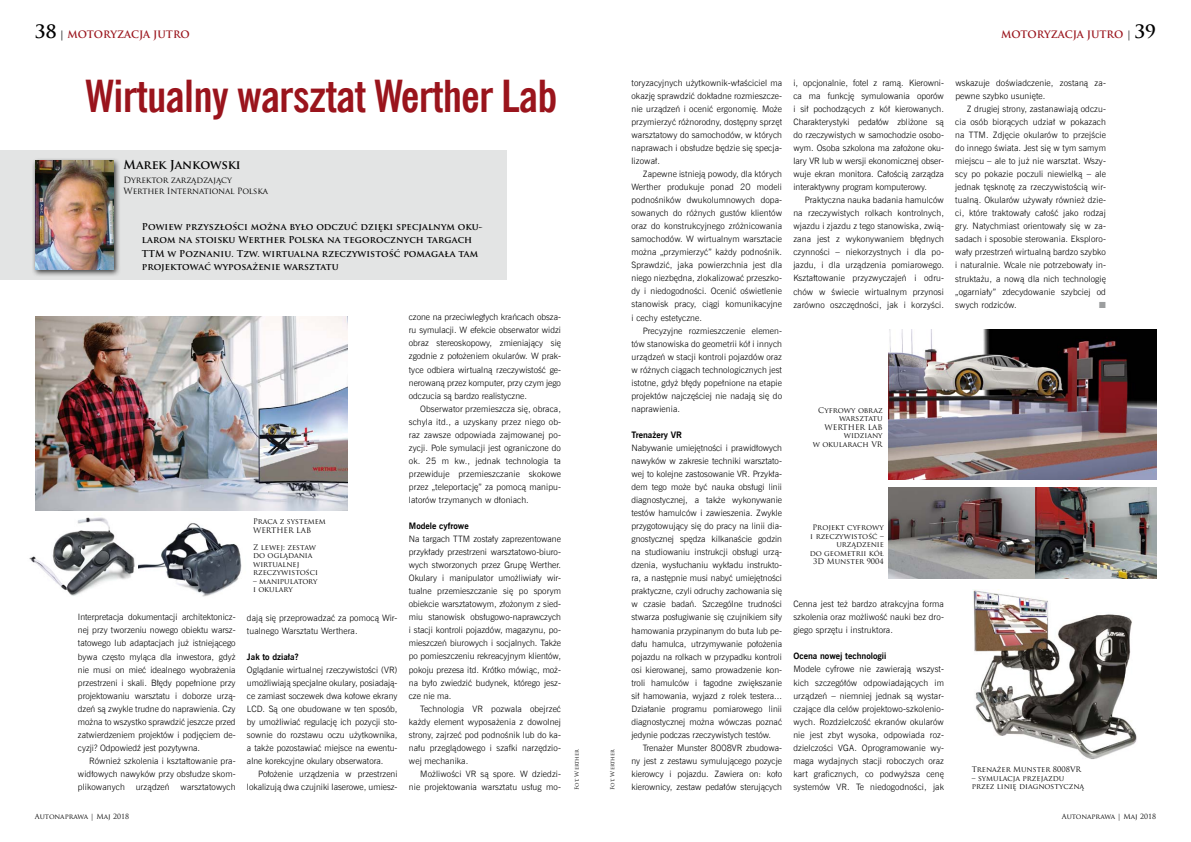
<style>
.page{position:relative;width:1191px;height:842px;background:#fff}
.page>*{position:absolute;margin:0;border:0;box-sizing:border-box;transform-origin:0 0}
.t1{font:700 44px "News Goth Cn EU";letter-spacing:-.015em;color:#9a141c}
.t2{font:700 12px "Trajan Pro";letter-spacing:-.01em;color:#000}
.t3{font:700 10px "Trajan Pro";color:#9a141c}
.t4{font:700 9.2px/13.5px "Trajan Pro";letter-spacing:.01em;color:#000}
.t5{font:8.8px/13px "News Goth Lt EU";letter-spacing:.01em;color:#000;text-align:justify}
.t6{font:700 8.8px "News Goth EU";color:#000}
.t7{font:8.8px "Zapf Dingbats ITC";color:#9c9e9f}
.t8{font:8.4px/10.8px "Trajan Pro";letter-spacing:-.015em;color:#000}
.t9{font:7.5px/8.5px "Trajan Pro";color:#000}
.t10{font:7px "Trajan Pro";color:#000}
.t11{font:5.5px "Trajan Pro";color:#000}
.s1{font-size:18px;color:#000}
.s2{color:#000}
.s3{font-weight:400;color:#000}
</style>
<div class="page">
<img style="left:35px;top:316px;width:312px;height:194px">
<div style="left:0;top:151px;width:507px;height:129px;background:#e3e4e4"></div>
<div style="left:32px;top:157px;width:89px;height:120px;background:#000;opacity:.75"></div>
<img style="left:35px;top:161px;width:78px;height:109px">
<img style="left:973px;top:590px;width:164px;height:169px">
<img style="left:888px;top:487px;width:268px;height:92px">
<img style="left:888px;top:329px;width:268px;height:151px">
<img style="left:29px;top:517px;width:110px;height:79px">
<img style="left:139px;top:523px;width:103px;height:74px">
<p class="t3" style="left:35px;top:28px;width:156px"><span class="s1">38</span> <span class="s2">|</span> MOTORYZACJA JUTRO</p>
<h1 class="t1" style="left:85px;top:69px;width:473px">Wirtualny warsztat Werther Lab</h1>
<h2 class="t2" style="left:124px;top:157px;width:118px">Marek Jankowski</h2>
<p class="t8" style="left:124px;top:175px;width:146px">Dyrektor zarządzający<br>Werther International Polska</p>
<p class="t4" style="left:142px;top:220px;width:342px">Powiew przyszłości można było odczuć dzięki specjalnym oku&shy;larom na stoisku Werther Polska na tegorocznych targach TTM w Poznaniu. Tzw. wirtualna rzeczywistość pomagała tam projektować wyposażenie warsztatu</p>
<p class="t5" style="left:78px;top:611px;width:159px">Interpretacja dokumentacji architektonicz&shy;nej przy tworzeniu nowego obiektu warsz&shy;tatowego lub adaptacjach już istniejącego bywa często myląca dla inwestora, gdyż nie musi on mieć idealnego wyobrażenia przestrzeni i skali. Błędy popełnione przy projektowaniu warsztatu i doborze urzą&shy;dzeń są zwykle trudne do naprawienia. Czy można to wszystko sprawdzić jeszcze przed zatwierdzeniem projektów i podjęciem de&shy;cyzji? Odpowiedź jest pozytywna.</p>
<p class="t5" style="left:78px;top:754px;width:159px;text-indent:11px">Również szkolenia i kształtowanie pra&shy;widłowych nawyków przy obsłudze skom&shy;plikowanych urządzeń warsztatowych</p>
<p class="t10" style="left:35px;top:812px;width:96px">Autonaprawa | Maj 2018</p>
<p class="t9" style="left:253px;top:517px;width:74px">Praca z systemem<br>WERTHER LAB</p>
<p class="t9" style="left:253px;top:542px;width:66px">Z lewej: zestaw do oglądania wirtualnej rzeczywistości</p>
<p class="t9" style="left:253px;top:576px;width:66px">– manipulatory i okulary</p>
<p class="t5" style="left:247px;top:611px;width:152px">dają się przeprowadzać za pomocą Wir&shy;tualnego Warsztatu Werthera.</p>
<p class="t6" style="left:247px;top:651px;width:53px">Jak to działa?</p>
<p class="t5" style="left:247px;top:663px;width:152px">Oglądanie wirtualnej rzeczywistości (VR) umożliwiają specjalne okulary, posiadają&shy;ce zamiast soczewek dwa kołowe ekrany LCD. Są one obudowane w ten sposób, by umożliwiać regulację ich pozycji sto&shy;sownie do rozstawu oczu użytkownika, a także pozostawiać miejsce na ewentu&shy;alne korekcyjne okulary obserwatora.</p>
<p class="t5" style="left:247px;top:768px;width:152px;text-align:right">Położenie urządzenia w przestrzeni lokalizują dwa czujniki laserowe, umiesz-</p>
<p class="t5" style="left:409px;top:311px;width:154px">czone na przeciwległych krańcach obsza&shy;ru symulacji. W efekcie obserwator widzi obraz stereoskopowy, zmieniający się zgodnie z położeniem okularów. W prak&shy;tyce odbiera wirtualną rzeczywistość ge&shy;nerowaną przez komputer, przy czym jego odczucia są bardzo realistyczne.</p>
<p class="t5" style="left:409px;top:402px;width:154px;text-indent:11px">Obserwator przemieszcza się, obraca, schyla itd., a uzyskany przez niego ob&shy;raz zawsze odpowiada zajmowanej po&shy;zycji. Pole symulacji jest ograniczone do ok. 25 m kw., jednak technologia ta przewiduje przemieszczanie skokowe przez „teleportację” za pomocą manipu&shy;latorów trzymanych w dłoniach.</p>
<p class="t6" style="left:409px;top:520px;width:61px">Modele cyfrowe</p>
<p class="t5" style="left:409px;top:533px;width:154px">Na targach TTM zostały zaprezentowane przykłady przestrzeni warsztatowo-biuro&shy;wych stworzonych przez Grupę Werther.<br>Okulary i manipulator umożliwiały wir&shy;tualne przemieszczanie się po sporym obiekcie warsztatowym, złożonym z sied&shy;miu stanowisk obsługowo-naprawczych i stacji kontroli pojazdów, magazynu, po&shy;mieszczeń biurowych i socjalnych. Także po pomieszczeniu rekreacyjnym klientów, pokoju prezesa itd. Krótko mówiąc, moż&shy;na było zwiedzić budynek, którego jesz&shy;cze nie ma.</p>
<p class="t5" style="left:409px;top:702px;width:154px;text-indent:11px">Technologia VR pozwala obejrzeć każdy element wyposażenia z dowolnej strony, zajrzeć pod podnośnik lub do ka&shy;nału przeglądowego i szafki narzędzio&shy;wej mechanika.</p>
<p class="t5" style="left:409px;top:767px;width:154px;text-align:right">Możliwości VR są spore. W dziedzi&shy;nie projektowania warsztatu usług mo-</p>
<p class="t11" style="left:573px;top:790px;width:43px;rotate:-90deg">Fot. Werther</p>
<p class="t11" style="left:609px;top:790px;width:43px;rotate:-90deg">Fot. Werther</p>
<p class="t3" style="left:1001px;top:28px;width:157px">MOTORYZACJA JUTRO <span class="s3">|</span> <span class="s1">39</span></p>
<p class="t5" style="left:631px;top:76px;width:152px">toryzacyjnych użytkownik-właściciel ma okazję sprawdzić dokładne rozmieszcze&shy;nie urządzeń i ocenić ergonomię. Może przymierzyć różnorodny, dostępny sprzęt warsztatowy do samochodów, w których naprawach i obsłudze będzie się specja&shy;lizował.</p>
<p class="t5" style="left:631px;top:168px;width:152px;text-indent:11px">Zapewne istnieją powody, dla których Werther produkuje ponad 20 modeli podnośników dwukolumnowych dopa&shy;sowanych do różnych gustów klientów oraz do konstrukcyjnego zróżnicowania samochodów. W wirtualnym warsztacie można „przymierzyć” każdy podnośnik.<br>Sprawdzić, jaka powierzchnia jest dla niego niezbędna, zlokalizować przeszko&shy;dy i niedogodności. Ocenić oświetlenie stanowisk pracy, ciągi komunikacyjne i cechy estetyczne.</p>
<p class="t5" style="left:631px;top:324px;width:152px;text-indent:11px">Precyzyjne rozmieszczenie elemen&shy;tów stanowiska do geometrii kół i innych urządzeń w stacji kontroli pojazdów oraz w różnych ciągach technologicznych jest istotne, gdyż błędy popełnione na etapie projektów najczęściej nie nadają się do naprawienia.</p>
<p class="t6" style="left:631px;top:429px;width:52px">Trenażery VR</p>
<p class="t5" style="left:631px;top:441px;width:152px">Nabywanie umiejętności i prawidłowych nawyków w zakresie techniki warsztato&shy;wej to kolejne zastosowanie VR. Przykła&shy;dem tego może być nauka obsługi linii diagnostycznej, a także wykonywanie testów hamulców i zawieszenia. Zwykle przygotowujący się do pracy na linii dia&shy;gnostycznej spędza kilkanaście godzin na studiowaniu instrukcji obsługi urzą&shy;dzenia, wysłuchaniu wykładu instrukto&shy;ra, a następnie musi nabyć umiejętności praktyczne, czyli odruchy zachowania się w czasie badań. Szczególne trudności stwarza posługiwanie się czujnikiem siły hamowania przypinanym do buta lub pe&shy;dału hamulca, utrzymywanie położenia pojazdu na rolkach w przypadku kontroli osi kierowanej, samo prowadzenie kon&shy;troli hamulców i łagodne zwiększanie sił hamowania, wyjazd z rolek testera...<br>Działanie programu pomiarowego linii diagnostycznej można wówczas poznać jedynie podczas rzeczywistych testów.</p>
<p class="t5" style="left:631px;top:741px;width:152px;text-indent:11px">Trenażer Munster 8008VR zbudowa&shy;ny jest z zestawu symulującego pozycje kierowcy i pojazdu. Zawiera on: koło kierownicy, zestaw pedałów sterujących</p>
<p class="t5" style="left:793px;top:76px;width:152px">i, opcjonalnie, fotel z ramą. Kierowni&shy;ca ma funkcję symulowania oporów i sił pochodzących z kół kierowanych.<br>Charakterystyki pedałów zbliżone są do rzeczywistych w samochodzie osobo&shy;wym. Osoba szkolona ma założone oku&shy;lary VR lub w wersji ekonomicznej obser&shy;wuje ekran monitora. Całością zarządza interaktywny program komputerowy.</p>
<p class="t5" style="left:793px;top:194px;width:152px;text-indent:11px">Praktyczna nauka badania hamulców na rzeczywistych rolkach kontrolnych, wjazdu i zjazdu z tego stanowiska, zwią&shy;zana jest z wykonywaniem błędnych czynności – niekorzystnych i dla po&shy;jazdu, i dla urządzenia pomiarowego.<br>Kształtowanie przyzwyczajeń i odru&shy;chów w świecie wirtualnym przynosi zarówno oszczędności, jak i korzyści.</p>
<p class="t5" style="left:955px;top:76px;width:152px">wskazuje doświadczenie, zostaną za&shy;pewne szybko usunięte.</p>
<p class="t5" style="left:955px;top:102px;width:152px;text-indent:11px">Z drugiej strony, zastanawiają odczu&shy;cia osób biorących udział w pokazach na TTM. Zdjęcie okularów to przejście do innego świata. Jest się w tym samym miejscu – ale to już nie warsztat. Wszy&shy;scy po pokazie poczuli niewielką – ale jednak tęsknotę za rzeczywistością wir&shy;tualną. Okularów używały również dzie&shy;ci, które traktowały całość jako rodzaj gry. Natychmiast orientowały się w za&shy;sadach i sposobie sterowania. Eksploro&shy;wały przestrzeń wirtualną bardzo szybko i naturalnie. Wcale nie potrzebowały in&shy;struktażu, a nową dla nich technologię „ogarniały” zdecydowanie szybciej od swych rodziców.</p>
<p class="t7" style="left:1099px;top:300px;width:8px">■</p>
<p class="t9" style="left:812px;top:406px;width:71px;text-align:right">Cyfrowy obraz warsztatu<br>WERTHER LAB widziany<br>w okularach VR</p>
<p class="t9" style="left:809px;top:523px;width:76px;text-align:right">Projekt cyfrowy i rzeczywistość – urządzenie<br>do geometrii kół<br>3D Munster 9004</p>
<p class="t5" style="left:793px;top:598px;width:152px">Cenna jest też bardzo atrakcyjna forma szkolenia oraz możliwość nauki bez dro&shy;giego sprzętu i instruktora.</p>
<p class="t6" style="left:793px;top:651px;width:95px">Ocena nowej technologii</p>
<p class="t5" style="left:793px;top:663px;width:152px">Modele cyfrowe nie zawierają wszyst&shy;kich szczegółów odpowiadających im urządzeń – niemniej jednak są wystar&shy;czające dla celów projektowo-szkolenio&shy;wych. Rozdzielczość ekranów okularów nie jest zbyt wysoka, odpowiada roz&shy;dzielczości VGA. Oprogramowanie wy&shy;maga wydajnych stacji roboczych oraz kart graficznych, co podwyższa cenę systemów VR. Te niedogodności, jak</p>
<p class="t9" style="left:971px;top:765px;width:111px">Trenażer Munster 8008VR</p>
<p class="t9" style="left:971px;top:774px;width:114px">– symulacja przejazdu przez linię diagnostyczną</p>
<p class="t10" style="left:1061px;top:812px;width:96px">Autonaprawa | Maj 2018</p>
</div>
